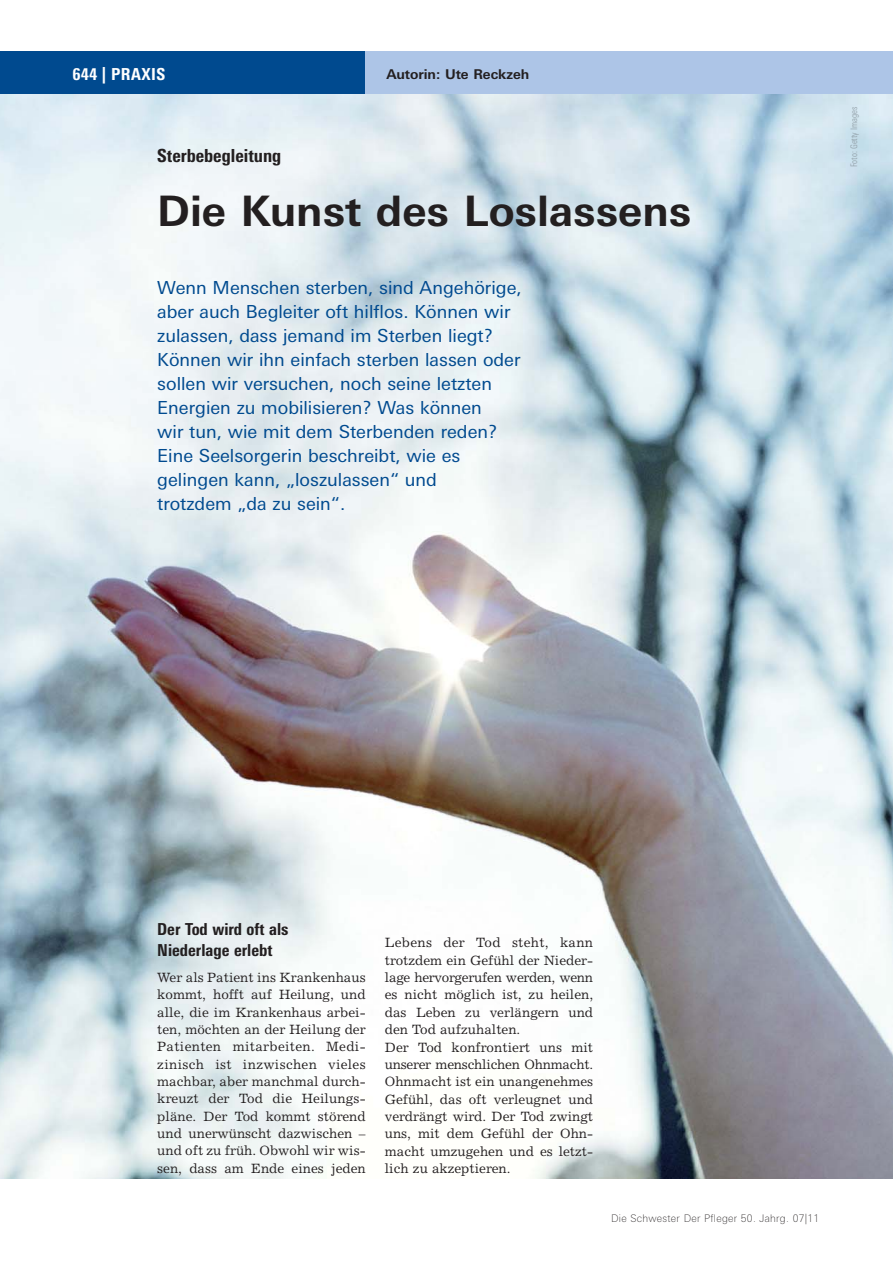
<style>
.page{position:relative;width:893px;height:1264px;background:#fff}
.page>*{position:absolute;margin:0;border:0;box-sizing:border-box;transform-origin:0 0}
.t1{font:700 42px "LT Univers Basic";color:#231f20}
.t2{font:18px/24px "LT Univers Basic";color:#004a8f}
.t3{font:800 condensed 18px "LT Univers";color:#231f20}
.t4{font:800 condensed 16.5px/21px "LT Univers";color:#231f20}
.t5{font:800 condensed 16.5px "LT Univers";letter-spacing:.025em;color:#fff}
.t6{font:13.5px/17.4px "Excelsior";color:#231f20;text-align:justify}
.t7{font:700 13.5px "LT Univers Basic";color:#231f20}
.t8{font:100 10.5px "LT Univers Basic";letter-spacing:.025em;color:#231f20}
.t9{font:300 condensed 9px "LT Univers";color:#8b99a1}
</style>
<div class="page">
<img style="left:0;top:94px;width:893px;height:1084px">
<div style="left:0;top:51px;width:366px;height:43px;background:#004a8f"></div>
<div style="left:366px;top:51px;width:527px;height:43px;background:#adc5e7"></div>
<p class="t5" style="left:73px;top:66px;width:94px">644 | PRAXIS</p>
<p class="t7" style="left:386px;top:68px;width:144px">Autorin: Ute Reckzeh</p>
<h2 class="t3" style="left:157px;top:147px;width:126px">Sterbebegleitung</h2>
<h1 class="t1" style="left:157px;top:191px;width:536px">Die Kunst des Loslassens</h1>
<p class="t2" style="left:157px;top:277px;width:366px">Wenn Menschen sterben, sind Angehörige, aber auch Begleiter oft hilflos. Können wir zulassen, dass jemand im Sterben liegt?<br>Können wir ihn einfach sterben lassen oder sollen wir versuchen, noch seine letzten Energien zu mobilisieren? Was können<br>wir tun, wie mit dem Sterbenden reden?<br>Eine Seelsorgerin beschreibt, wie es gelingen kann, „loszulassen“ und<br>trotzdem „da zu sein“.</p>
<p class="t9" style="left:850px;top:167px;width:62px;rotate:-90deg">Foto: Getty Images</p>
<p class="t4" style="left:157px;top:919px;width:133px">Der Tod wird oft als<br>Niederlage erlebt</p>
<p class="t6" style="left:157px;top:969px;width:210px">Wer als Patient ins Krankenhaus kommt, hofft auf Heilung, und alle, die im Krankenhaus arbei&shy;ten, möchten an der Heilung der Patienten mitarbeiten. Medi - zinisch ist inzwischen vieles machbar, aber manchmal durch&shy;kreuzt der Tod die Heilungs - pläne. Der Tod kommt störend und unerwünscht dazwischen – und oft zu früh. Obwohl wir wis&shy;sen, dass am Ende eines jeden</p>
<p class="t6" style="left:385px;top:935px;width:210px;text-align:left">Lebens der Tod steht, kann trotzdem ein Gefühl der Nieder - lage hervorgerufen werden, wenn es nicht möglich ist, zu heilen, das Leben zu verlängern und den Tod aufzuhalten.<br>Der Tod konfrontiert uns mit unserer menschlichen Ohnmacht.<br>Ohnmacht ist ein unangenehmes<br>Gefühl, das oft verleugnet und verdrängt wird. Der Tod zwingt uns, mit dem Gefühl der Ohn - macht umzugehen und es letzt&shy;lich zu akzeptieren.</p>
<p class="t8" style="left:611px;top:1214px;width:210px">Die Schwester Der Pfleger 50. Jahrg. 07|11</p>
</div>
